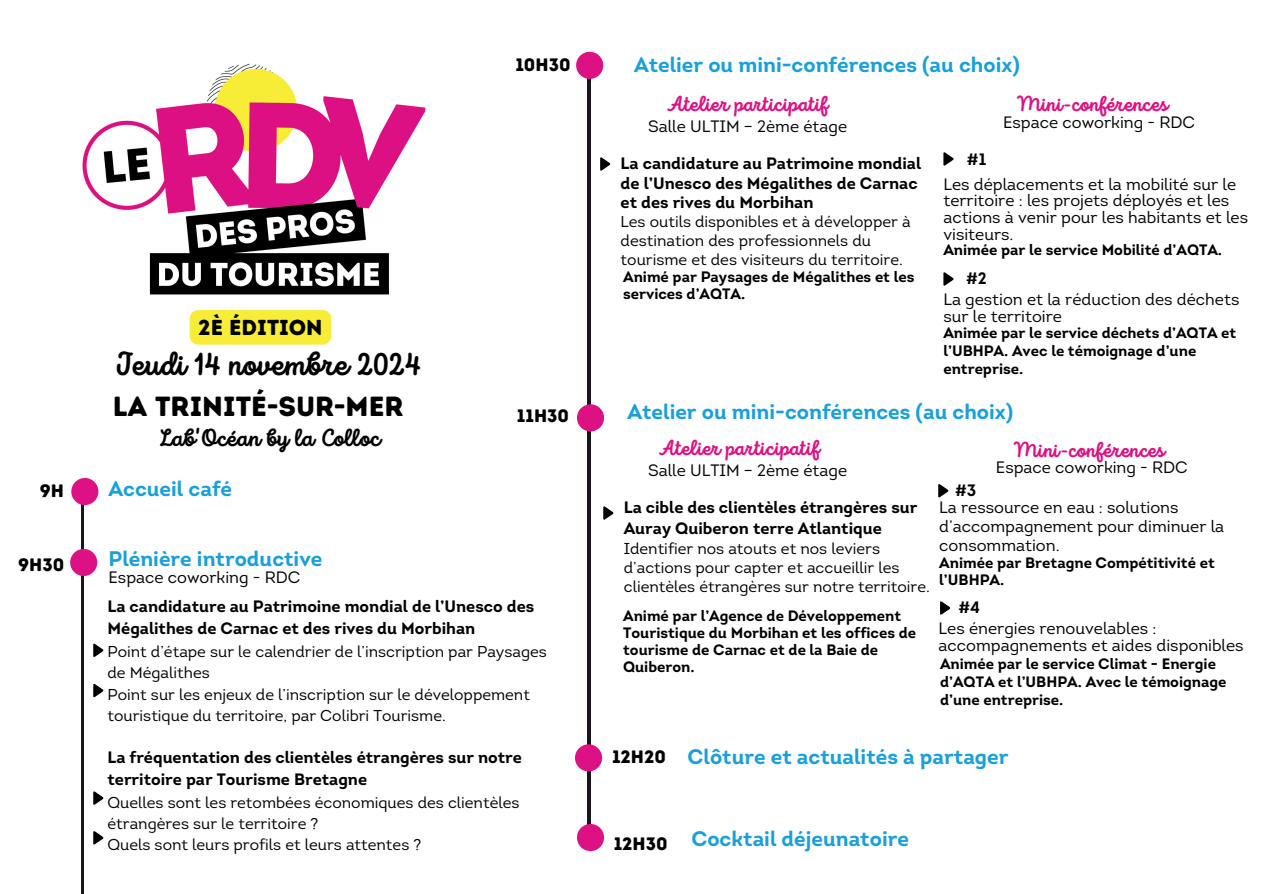
<style>
.page{position:relative;width:1263px;height:894px;background:#fff}
.page>*{position:absolute;margin:0;border:0;box-sizing:border-box;transform-origin:0 0}
.t1{font:700 32.1px "Intro Script";color:#000}
.t2{font:27.6px "Intro Rust Base";color:#000}
.t3{font:700 24px "Intro Script";color:#000}
.t4{font:21.6px "Intro Rust Base";color:#000}
.t5{font:700 21px "Intro";color:#18a0db}
.t6{font:700 21px "Intro Script";color:#de1184}
.t7{font:18px "Intro Rust Base";color:#000}
.t8{font:16.5px/16.8px "Intro";color:#000}
.t9{font:700 16.5px/22.5px "Intro";color:#000}
.t10{font:15.75px/21.3px "Intro";color:#000}
.t11{font:700 15.15px/16.8px "Intro";color:#000}
</style>
<div class="page">
<hr style="left:82px;top:491px;width:2px;height:402px;background:#19151b">
<hr style="left:587px;top:58px;width:3px;height:785px;background:#19151b">
<div style="left:70px;top:548px;width:27px;height:28px;background:#de1184;border-radius:50%"></div>
<div style="left:576px;top:52px;width:27px;height:27px;background:#de1184;border-radius:50%"></div>
<div style="left:577px;top:404px;width:27px;height:27px;background:#de1184;border-radius:50%"></div>
<div style="left:575px;top:744px;width:27px;height:27px;background:#de1184;border-radius:50%"></div>
<div style="left:577px;top:823px;width:27px;height:27px;background:#de1184;border-radius:50%"></div>
<svg style="left:93px;top:791px;width:10px;height:13px"></svg>
<svg style="left:93px;top:831px;width:10px;height:13px"></svg>
<svg style="left:93px;top:683px;width:10px;height:14px"></svg>
<svg style="left:93px;top:643px;width:10px;height:14px"></svg>
<svg style="left:943px;top:152px;width:10px;height:14px"></svg>
<svg style="left:938px;top:484px;width:10px;height:13px"></svg>
<svg style="left:943px;top:272px;width:10px;height:14px"></svg>
<svg style="left:940px;top:601px;width:10px;height:13px"></svg>
<svg style="left:600px;top:157px;width:10px;height:14px"></svg>
<svg style="left:603px;top:506px;width:10px;height:13px"></svg>
<img style="left:82px;top:63px;width:344px;height:232px">
<div style="left:71px;top:478px;width:27px;height:27px;background:#de1184;border-radius:50%"></div>
<div style="left:190px;top:310px;width:141px;height:34px;background:#f7ed38;border-radius:9px"></div>
<p class="t7" style="left:40px;top:479px;width:26px">9H</p>
<p class="t7" style="left:18px;top:553px;width:48px">9H30</p>
<p class="t7" style="left:515px;top:53px;width:57px">10H30</p>
<h3 class="t5" style="left:634px;top:52px;width:387px">Atelier ou mini-conférences (au choix)</h3>
<h3 class="t6" style="left:667px;top:91px;width:163px">Atelier participatif</h3>
<h3 class="t6" style="left:1017px;top:91px;width:153px">Mini-conférences</h3>
<p class="t8" style="left:1003px;top:114px;width:193px">Espace coworking - RDC</p>
<p class="t8" style="left:648px;top:118px;width:201px">Salle ULTIM – 2ème étage</p>
<h3 class="t4" style="left:198px;top:313px;width:126px">2È ÉDITION</h3>
<h1 class="t1" style="left:114px;top:344px;width:308px">Jeudi 14 novembre 2024</h1>
<h2 class="t2" style="left:113px;top:388px;width:293px">LA TRINITÉ-SUR-MER</h2>
<h3 class="t3" style="left:159px;top:423px;width:223px">Lab'Océan by la Colloc</h3>
<h3 class="t5" style="left:109px;top:475px;width:125px">Accueil café</h3>
<h3 class="t5" style="left:109px;top:545px;width:215px">Plénière introductive</h3>
<p class="t8" style="left:109px;top:568px;width:193px">Espace coworking - RDC</p>
<p class="t7" style="left:517px;top:404px;width:54px">11H30</p>
<p class="t9" style="left:108px;top:594px;width:428px">La candidature au Patrimoine mondial de l’Unesco des<br>Mégalithes de Carnac et des rives du Morbihan</p>
<p class="t10" style="left:108px;top:640px;width:441px">Point d’étape sur le calendrier de l’inscription par Paysages de Mégalithes<br>Point sur les enjeux de l’inscription sur le développement touristique du territoire, par Colibri Tourisme.</p>
<p class="t9" style="left:108px;top:745px;width:416px">La fréquentation des clientèles étrangères sur notre territoire par Tourisme Bretagne</p>
<p class="t10" style="left:108px;top:791px;width:413px">Quelles sont les retombées économiques des clientèles étrangères sur le territoire ?<br>Quels sont leurs profils et leurs attentes ?</p>
<p class="t9" style="left:621px;top:154px;width:302px;line-height:19.2px">La candidature au Patrimoine mondial de l’Unesco des Mégalithes de Carnac et des rives du Morbihan</p>
<p class="t10" style="left:621px;top:212px;width:291px;line-height:19.2px">Les outils disponibles et à développer à destination des professionnels du tourisme et des visiteurs du territoire.</p>
<p class="t11" style="left:623px;top:268px;width:293px">Animé par Paysages de Mégalithes et les services d’AQTA.</p>
<p class="t9" style="left:967px;top:148px;width:21px">#1</p>
<p class="t8" style="left:943px;top:175px;width:306px">Les déplacements et la mobilité sur le territoire : les projets déployés et les actions à venir pour les habitants et les visiteurs.</p>
<p class="t11" style="left:943px;top:241px;width:280px">Animée par le service Mobilité d’AQTA.</p>
<p class="t9" style="left:966px;top:267px;width:22px">#2</p>
<p class="t8" style="left:943px;top:290px;width:297px">La gestion et la réduction des déchets sur le territoire</p>
<p class="t11" style="left:943px;top:324px;width:294px;line-height:18px">Animée par le service déchets d’AQTA et l’UBHPA. Avec le témoignage d’une entreprise.</p>
<h3 class="t5" style="left:627px;top:398px;width:387px">Atelier ou mini-conférences (au choix)</h3>
<h3 class="t6" style="left:658px;top:435px;width:163px">Atelier participatif</h3>
<p class="t8" style="left:648px;top:461px;width:201px">Salle ULTIM – 2ème étage</p>
<p class="t9" style="left:624px;top:497px;width:295px;line-height:20.2px">La cible des clientèles étrangères sur<br>Auray Quiberon terre Atlantique</p>
<p class="t10" style="left:624px;top:538px;width:308px;line-height:19.2px">Identifier nos atouts et nos leviers d’actions pour capter et accueillir les clientèles étrangères sur notre territoire.</p>
<p class="t11" style="left:623px;top:607px;width:295px">Animé par l’Agence de Développement<br>Touristique du Morbihan et les offices de tourisme de Carnac et de la Baie de<br>Quiberon.</p>
<p class="t9" style="left:955px;top:478px;width:23px">#3</p>
<h3 class="t6" style="left:1014px;top:436px;width:153px">Mini-conférences</h3>
<p class="t8" style="left:996px;top:458px;width:193px">Espace coworking - RDC</p>
<p class="t8" style="left:939px;top:497px;width:286px;line-height:19.2px">La ressource en eau : solutions d’accompagnement pour diminuer la consommation.</p>
<p class="t11" style="left:939px;top:554px;width:277px">Animée par Bretagne Compétitivité et l’UBHPA.</p>
<p class="t9" style="left:958px;top:596px;width:23px">#4</p>
<p class="t8" style="left:939px;top:619px;width:307px">Les énergies renouvelables : accompagnements et aides disponibles</p>
<p class="t11" style="left:940px;top:654px;width:288px;line-height:18px">Animée par le service Climat - Energie d’AQTA et l’UBHPA. Avec le témoignage d’une entreprise.</p>
<p class="t7" style="left:612px;top:745px;width:56px">12H20</p>
<h3 class="t5" style="left:687px;top:743px;width:322px">Clôture et actualités à partager</h3>
<h3 class="t5" style="left:614px;top:825px;width:297px"><sub>12H30</sub> Cocktail déjeunatoire</h3>
</div>
